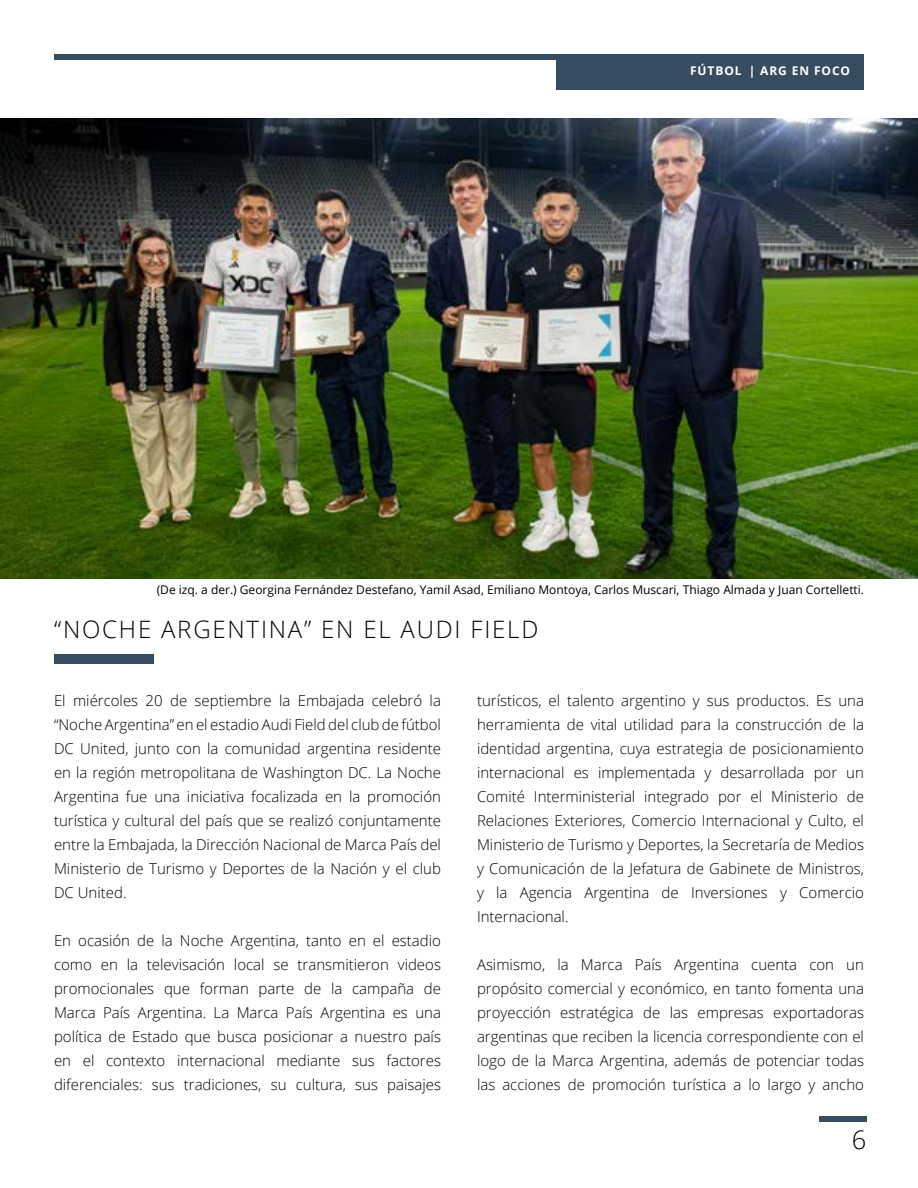
<style>
.page{position:relative;width:918px;height:1188px;background:#fff}
.page>*{position:absolute;margin:0;border:0;box-sizing:border-box;transform-origin:0 0}
.t1{font:300 25.5px "Open Sans";color:#000}
.t2{font:300 24px "Open Sans";letter-spacing:.075em;color:#000}
.t3{font:300 15px/24px "Open Sans";color:#000;text-align:justify}
.t4{font:12px "Open Sans";color:#000}
.t5{font:700 12px "Open Sans";letter-spacing:.075em;color:#fff}
</style>
<div class="page">
<div style="left:54px;top:54px;width:810px;height:5px;background:#364d61"></div>
<div style="left:556px;top:54px;width:308px;height:36px;background:#364d61"></div>
<div style="left:819px;top:1116px;width:47px;height:5px;background:#364d61"></div>
<img style="left:0;top:118px;width:918px;height:461px">
<div style="left:54px;top:654px;width:100px;height:9px;background:#364d61"></div>
<p class="t5" style="left:690px;top:62px;width:162px">Fútbol | ARG EN FOCO</p>
<p class="t4" style="left:157px;top:582px;width:709px">(De izq. a der.) Georgina Fernández Destefano, Yamil Asad, Emiliano Montoya, Carlos Muscari, Thiago Almada y Juan Cortelletti.</p>
<h2 class="t2" style="left:54px;top:612px;width:486px">“NOCHE ARGENTINA” EN EL AUDI FIELD</h2>
<p class="t3" style="left:54px;top:688px;width:389px">El miércoles 20 de septiembre la Embajada celebró la “Noche Argentina” en el estadio Audi Field del club de fútbol DC United, junto con la comunidad argentina residente en la región metropolitana de Washington DC. La Noche Argentina fue una iniciativa focalizada en la promoción turística y cultural del país que se realizó conjuntamente entre la Embajada, la Dirección Nacional de Marca País del Ministerio de Turismo y Deportes de la Nación y el club DC United.</p>
<p class="t3" style="left:54px;top:928px;width:389px">En ocasión de la Noche Argentina, tanto en el estadio como en la televisación local se transmitieron videos promocionales que forman parte de la campaña de Marca País Argentina. La Marca País Argentina es una política de Estado que busca posicionar a nuestro país en el contexto internacional mediante sus factores diferenciales: sus tradiciones, su cultura, sus paisajes</p>
<p class="t3" style="left:477px;top:688px;width:389px">turísticos, el talento argentino y sus productos. Es una herramienta de vital utilidad para la construcción de la identidad argentina, cuya estrategia de posicionamiento internacional es implementada y desarrollada por un Comité Interministerial integrado por el Ministerio de Relaciones Exteriores, Comercio Internacional y Culto, el Ministerio de Turismo y Deportes, la Secretaría de Medios y Comunicación de la Jefatura de Gabinete de Ministros, y la Agencia Argentina de Inversiones y Comercio Internacional.</p>
<p class="t3" style="left:477px;top:952px;width:389px">Asimismo, la Marca País Argentina cuenta con un propósito comercial y económico, en tanto fomenta una proyección estratégica de las empresas exportadoras argentinas que reciben la licencia correspondiente con el logo de la Marca Argentina, además de potenciar todas las acciones de promoción turística a lo largo y ancho</p>
<h1 class="t1" style="left:852px;top:1122px;width:16px">6</h1>
</div>
